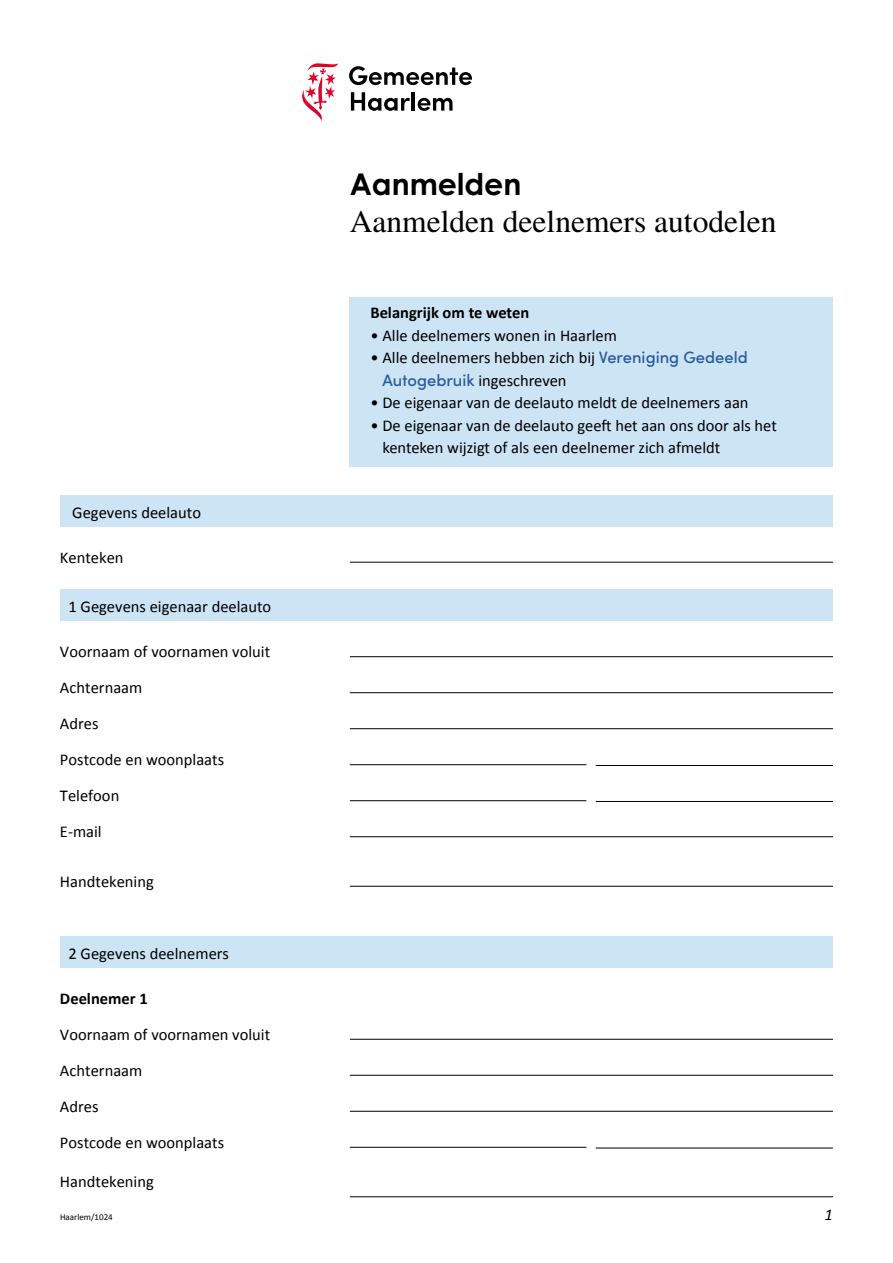
<style>
.page{position:relative;width:893px;height:1263px;background:#fff}
.page>*{position:absolute;margin:0;border:0;box-sizing:border-box;transform-origin:0 0}
.t1{font:31.5px "Times LT Pro";color:#000}
.t2{font:700 30px "Century Gothic";color:#000}
.t3{font:16.5px/36px "Calibri";color:#000}
.t4{font:700 16.5px "Calibri";color:#000}
.t5{font:italic 16.5px "Calibri";color:#000}
.t6{font:9px "Calibri";color:#000}
.s1{font-family:"Sofia Pro";font-weight:500;color:#275b9b}
</style>
<div class="page">
<svg style="left:351px;top:92px;width:59px;height:19px"></svg>
<hr style="left:412px;top:92px;width:3px;height:19px;background:#000">
<svg style="left:418px;top:98px;width:34px;height:13px"></svg>
<svg style="left:349px;top:66px;width:123px;height:19px"></svg>
<svg style="left:302px;top:63px;width:36px;height:59px"></svg>
<div style="left:350px;top:410px;width:483px;height:56px;background:#cde4f5"></div>
<hr style="left:350px;top:1196px;width:483px;height:1px;background:#000">
<hr style="left:596px;top:1148px;width:237px;height:1px;background:#000">
<hr style="left:350px;top:1147px;width:236px;height:1px;background:#000">
<hr style="left:350px;top:1111px;width:483px;height:1px;background:#000">
<hr style="left:350px;top:1075px;width:483px;height:1px;background:#000">
<hr style="left:350px;top:1039px;width:483px;height:1px;background:#000">
<div style="left:60px;top:936px;width:773px;height:32px;background:#cde4f5"></div>
<hr style="left:350px;top:886px;width:483px;height:1px;background:#000">
<hr style="left:350px;top:836px;width:483px;height:1px;background:#000">
<hr style="left:596px;top:801px;width:237px;height:1px;background:#000">
<hr style="left:350px;top:800px;width:236px;height:1px;background:#000">
<hr style="left:596px;top:765px;width:237px;height:1px;background:#000">
<hr style="left:350px;top:764px;width:236px;height:1px;background:#000">
<hr style="left:350px;top:728px;width:483px;height:1px;background:#000">
<hr style="left:350px;top:692px;width:483px;height:1px;background:#000">
<hr style="left:350px;top:656px;width:483px;height:1px;background:#000">
<div style="left:60px;top:589px;width:773px;height:32px;background:#cde4f5"></div>
<hr style="left:350px;top:562px;width:483px;height:1px;background:#000">
<div style="left:60px;top:495px;width:773px;height:31px;background:#cde4f5"></div>
<div style="left:350px;top:297px;width:483px;height:34px;background:#cde4f5"></div>
<div style="left:350px;top:320px;width:483px;height:34px;background:#cde4f5"></div>
<div style="left:350px;top:342px;width:483px;height:57px;background:#cde4f5"></div>
<div style="left:350px;top:387px;width:483px;height:34px;background:#cde4f5"></div>
<p class="t3" style="left:72px;top:493px;width:130px">Gegevens deelauto</p>
<p class="t3" style="left:60px;top:538px;width:65px">Kenteken</p>
<p class="t3" style="left:68px;top:588px;width:204px">1 Gegevens eigenaar deelauto</p>
<p class="t3" style="left:60px;top:633px;width:212px">Voornaam of voornamen voluit<br>Achternaam<br>Adres<br>Postcode en woonplaats<br>Telefoon<br>E-mail</p>
<p class="t3" style="left:60px;top:862px;width:95px">Handtekening</p>
<p class="t3" style="left:68px;top:934px;width:162px">2 Gegevens deelnemers</p>
<h4 class="t4" style="left:60px;top:988px;width:89px">Deelnemer 1</h4>
<p class="t3" style="left:60px;top:1015px;width:212px">Voornaam of voornamen voluit<br>Achternaam<br>Adres<br>Postcode en woonplaats</p>
<p class="t3" style="left:60px;top:1162px;width:95px">Handtekening</p>
<p class="t6" style="left:60px;top:1211px;width:54px">Haarlem/1024</p>
<h2 class="t2" style="left:350px;top:165px;width:173px">Aanmelden</h2>
<p class="t1" style="left:350px;top:203px;width:428px">Aanmelden deelnemers autodelen</p>
<h4 class="t4" style="left:370px;top:303px;width:160px">Belangrijk om te weten</h4>
<p class="t3" style="left:370px;top:317px;width:248px">• Alle deelnemers wonen in Haarlem</p>
<p class="t3" style="left:382px;top:346px;width:367px;line-height:22.5px;text-indent:-12px">• Alle deelnemers hebben zich bij <span class="s1">Vereniging Gedeeld<br>Autogebruik</span> ingeschreven</p>
<p class="t3" style="left:370px;top:384px;width:380px">• De eigenaar van de deelauto meldt de deelnemers aan</p>
<p class="t3" style="left:370px;top:407px;width:408px">• De eigenaar van de deelauto geeft het aan ons door als het</p>
<p class="t3" style="left:382px;top:429px;width:340px">kenteken wijzigt of als een deelnemer zich afmeldt</p>
<p class="t5" style="left:825px;top:1204px;width:10px">1</p>
</div>
